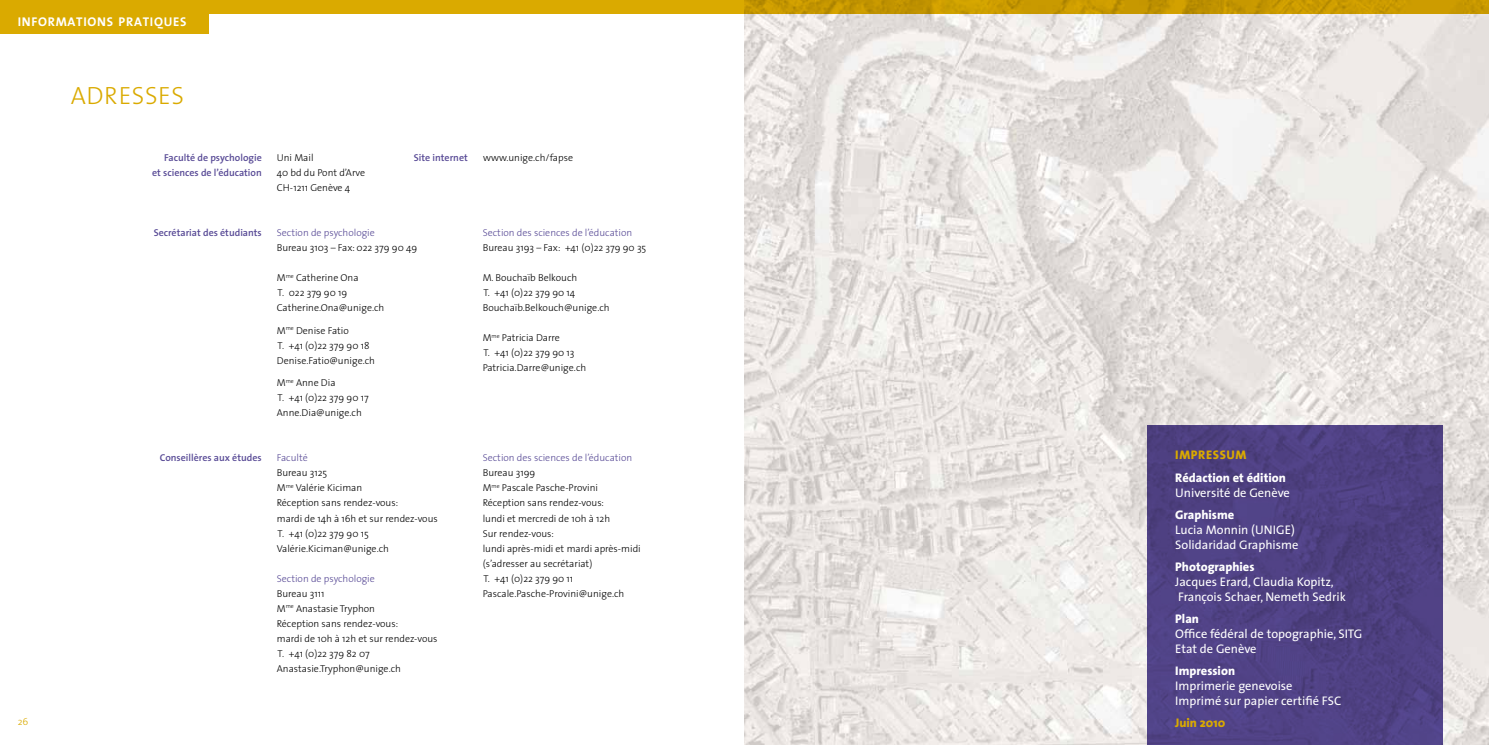
<style>
.page{position:relative;width:1489px;height:745px;background:#fff}
.page>*{position:absolute;margin:0;border:0;box-sizing:border-box;transform-origin:0 0}
.t1{font:300 25px "The Sans";color:#daaa00}
.t2{font:12.62px "The Sans Bold Caps";letter-spacing:.055em;color:#fff}
.t3{font:12.5px/15px "The Sans";color:#fff}
.t4{font:800 12.5px "The Sans";color:#fff}
.t5{font:800 12.5px "The Sans";color:#daaa00}
.t6{font:300 10px/15px "The Sans";color:#000}
.t7{font:300 10px "The Sans";color:#574995}
.t8{font:600 10px/15px "The Sans";color:#574995;text-align:right}
.t9{font:300 10px "The Sans";color:#daaa00}
</style>
<div class="page">
<img style="left:744px;top:14px;width:744px;height:730px">
<svg style="left:0;top:0;width:1488px;height:14px;background:#d0a000"></svg>
<div style="left:0;top:14px;width:208px;height:20px;background:#daaa00"></div>
<div style="left:1146px;top:425px;width:296px;height:319px;background:#4f4184"></div>
<p class="t2" style="left:18px;top:11px;width:170px">INFORMATIONS PRATIQUES</p>
<p class="t9" style="left:18px;top:713px;width:12px">26</p>
<h1 class="t1" style="left:71px;top:75px;width:47px">Adresses</h1>
<p class="t8" style="left:152px;top:150px;width:111px">Faculté de psychologie<br>et sciences de l’éducation</p>
<p class="t6" style="left:277px;top:150px;width:90px">Uni Mail<br>40 bd du Pont d’Arve<br>CH-1211 Genève 4</p>
<p class="t8" style="left:414px;top:150px;width:55px">Site internet</p>
<p class="t6" style="left:483px;top:150px;width:91px">www.unige.ch/fapse</p>
<p class="t8" style="left:154px;top:225px;width:109px">Secrétariat des étudiants</p>
<p class="t7" style="left:277px;top:224px;width:100px">Section de psychologie</p>
<p class="t6" style="left:277px;top:240px;width:142px">B ureau 3103 – Fax: 022 379 90 49</p>
<p class="t6" style="left:277px;top:270px;width:109px">M <sup>me</sup> Catherine Ona<br>T. 022 379 90 19<br>Catherine.Ona@unige.ch</p>
<p class="t6" style="left:277px;top:322px;width:100px">M <sup>me</sup> Denise Fatio<br>T. +41 (0)22 379 90 18<br>Denise.Fatio@unige.ch</p>
<p class="t6" style="left:277px;top:375px;width:93px">M <sup>me</sup> Anne Dia<br>T. +41 (0)22 379 90 17<br>Anne.Dia@unige.ch</p>
<p class="t7" style="left:482px;top:224px;width:151px">Section des sciences de l’éducation</p>
<p class="t6" style="left:482px;top:240px;width:165px">Bureau 3193 – Fax: +41 (0)22 379 90 35</p>
<p class="t6" style="left:482px;top:270px;width:128px">M. Bouchaïb Belkouch<br>T. +41 (0)22 379 90 14<br>Bouchaïb.Belkouch@unige.ch</p>
<p class="t6" style="left:482px;top:330px;width:105px">M <sup>me</sup> Patricia Darre<br>T. +41 (0)22 379 90 13<br>Patricia.Darre@unige.ch</p>
<p class="t8" style="left:160px;top:450px;width:103px">Conseillères aux études</p>
<p class="t7" style="left:277px;top:449px;width:32px">Faculté</p>
<p class="t6" style="left:277px;top:465px;width:162px">Bureau 3125<br>M <sup>me</sup> Valérie Kiciman<br>Réception sans rendez-vous:<br>mardi de 14h à 16h et sur rendez-vous<br>T. +41 (0)22 379 90 15<br>Valérie.Kiciman@unige.ch</p>
<p class="t7" style="left:277px;top:569px;width:100px">Section de psychologie</p>
<p class="t6" style="left:277px;top:585px;width:162px">Bureau 3111<br>M <sup>me</sup> Anastasie Tryphon<br>Réception sans rendez-vous:<br>mardi de 10h à 12h et sur rendez-vous<br>T. +41 (0)22 379 82 07<br>Anastasie.Tryphon@unige.ch</p>
<p class="t7" style="left:482px;top:449px;width:151px">Section des sciences de l’éducation</p>
<p class="t6" style="left:482px;top:465px;width:159px">Bureau 3199<br>M <sup>me</sup> Pascale Pasche-Provini<br>Réception sans rendez-vous:<br>lundi et mercredi de 10h à 12h<br>Sur rendez-vous:<br>lundi après-midi et mardi après-midi (s’adresser au secrétariat)<br>T. +41 (0)22 379 90 11<br>Pascale.Pasche-Provini@unige.ch</p>
<p class="t5" style="left:1175px;top:444px;width:14px">Impre</p>
<p class="t5" style="left:1212px;top:444px;width:25px">ssum</p>
<p class="t4" style="left:1175px;top:466px;width:112px">Rédaction et édition</p>
<p class="t3" style="left:1175px;top:484px;width:116px">Université de Genève</p>
<p class="t4" style="left:1175px;top:503px;width:61px">Graphisme</p>
<p class="t3" style="left:1175px;top:521px;width:125px">Lucia Monnin (UNIGE)<br>Solidaridad Graphisme</p>
<p class="t4" style="left:1175px;top:555px;width:81px">Photographies</p>
<p class="t3" style="left:1175px;top:573px;width:172px">Jacques Erard, Claudia Kopitz,<br>François Schaer, Nemeth Sedrik</p>
<p class="t4" style="left:1175px;top:607px;width:25px">Plan</p>
<p class="t3" style="left:1175px;top:625px;width:188px">Office fédéral de topographie, SITG<br>Etat de Genève</p>
<p class="t4" style="left:1175px;top:660px;width:61px">Impression</p>
<p class="t3" style="left:1175px;top:677px;width:167px">Imprimerie genevoise<br>Imprimé sur papier certifié FSC</p>
<p class="t5" style="left:1175px;top:712px;width:51px">Juin 2010</p>
</div>
